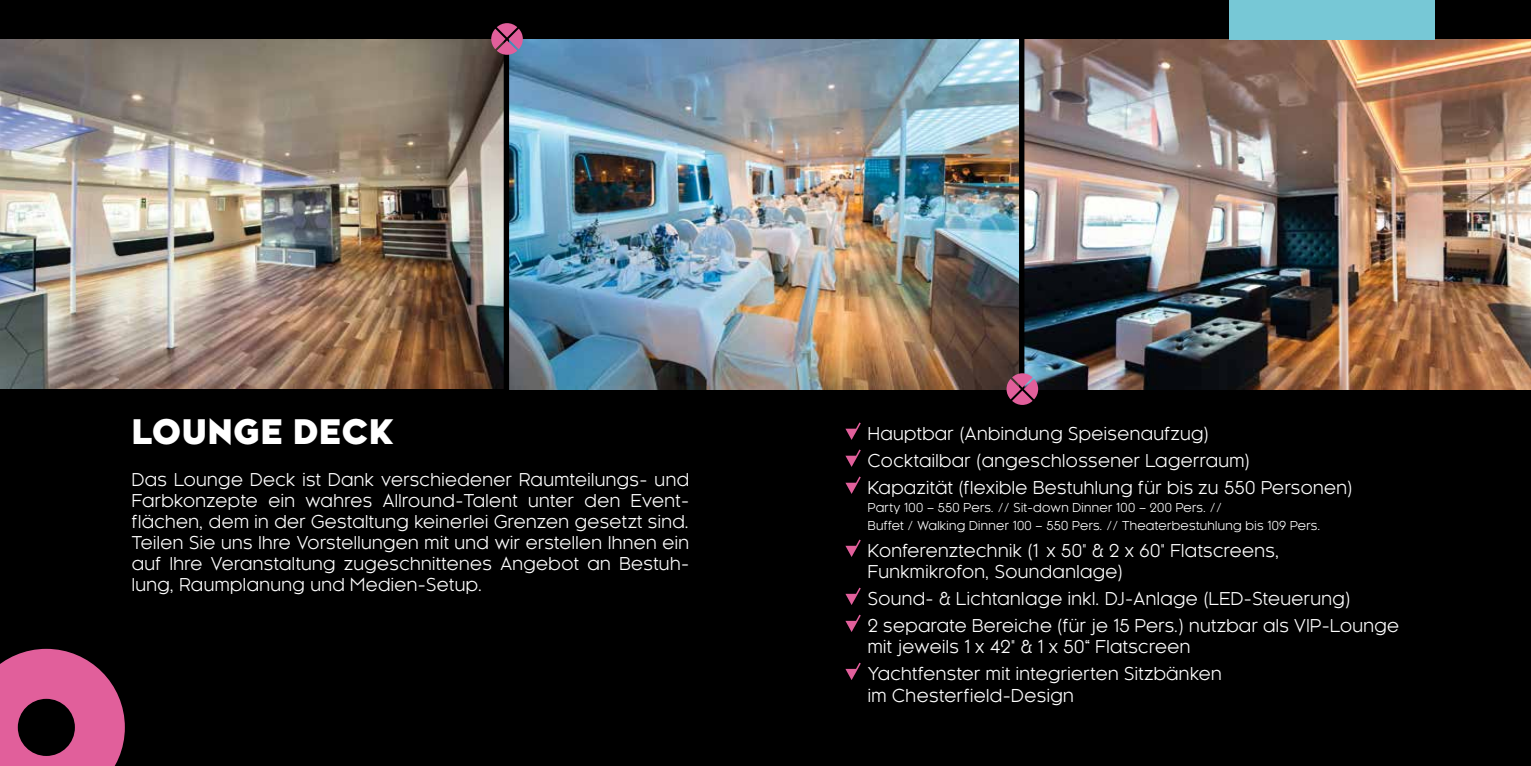
<style>
.page{position:relative;width:1531px;height:766px;background:#fff}
.page>*{position:absolute;margin:0;border:0;box-sizing:border-box;transform-origin:0 0}
.t1{font:800 33px "Kessel 105";letter-spacing:.025em;color:#fff}
.t2{font:17.4px "Kessel 105";letter-spacing:.025em;color:#fff}
.t3{font:17.25px/21px "Kessel 105";letter-spacing:.025em;color:#fff}
.t4{font:12px/18px "Kessel 105";letter-spacing:.025em;color:#fff}
</style>
<div class="page">
<div style="left:0;top:0;width:766px;height:765px;background:#000"></div>
<img style="left:0;top:40px;width:766px;height:349px">
<img style="left:766px;top:0;width:765px;height:765px">
<svg style="left:845px;top:422px;width:16px;height:18px"></svg>
<svg style="left:845px;top:449px;width:16px;height:18px"></svg>
<svg style="left:845px;top:476px;width:16px;height:18px"></svg>
<svg style="left:845px;top:539px;width:16px;height:18px"></svg>
<svg style="left:845px;top:587px;width:16px;height:18px"></svg>
<svg style="left:845px;top:614px;width:16px;height:18px"></svg>
<svg style="left:845px;top:662px;width:16px;height:18px"></svg>
<div style="left:504px;top:12px;width:5px;height:393px;background:#000"></div>
<svg style="left:491px;top:23px;width:32px;height:32px"></svg>
<div style="left:1019px;top:11px;width:5px;height:393px;background:#000"></div>
<svg style="left:1006px;top:373px;width:32px;height:32px"></svg>
<svg style="left:0;top:648px;width:125px;height:117px"></svg>
<div style="left:1229px;top:0;width:206px;height:40px;background:#77c8d6"></div>
<h1 class="t1" style="left:132px;top:413px;width:264px">LOUNGE DECK</h1>
<p class="t3" style="left:132px;top:469px;width:559px;text-align:justify">Das Lounge Deck ist Dank verschiedener Raumteilungs- und Farbkonzepte ein wahres Allround-Talent unter den Event&shy;flächen, dem in der Gestaltung keinerlei Grenzen gesetzt sind.<br>Teilen Sie uns Ihre Vorstellungen mit und wir erstellen Ihnen ein auf Ihre Veranstaltung zugeschnittenes Angebot an Bestuh&shy;lung, Raumplanung und Medien-Setup.</p>
<p class="t3" style="left:868px;top:420px;width:486px;line-height:27px">Hauptbar (Anbindung Speisenaufzug)<br>Cocktailbar (angeschlossener Lagerraum)<br>Kapazität (flexible Bestuhlung für bis zu 550 Personen)</p>
<p class="t4" style="left:868px;top:498px;width:454px">Party 100 – 550 Pers. // Sit-down Dinner 100 – 200 Pers. //<br>Buffet / Walking Dinner 100 – 550 Pers. // Theaterbestuhlung bis 109 Pers.</p>
<p class="t3" style="left:868px;top:540px;width:413px">Konferenztechnik (1 x 50" &amp; 2 x 60" Flatscreens,<br>Funkmikrofon, Soundanlage)</p>
<p class="t3" style="left:868px;top:585px;width:533px;line-height:27px">Sound- &amp; Lichtanlage inkl. DJ-Anlage (LED-Steuerung)<br>2 separate Bereiche (für je 15 Pers.) nutzbar als VIP-Lounge</p>
<p class="t3" style="left:868px;top:633px;width:355px;line-height:27px">mit jeweils 1 x 42" &amp; 1 x 50“ Flatscreen<br>Yachtfenster mit integrierten Sitzbänken</p>
<p class="t2" style="left:868px;top:685px;width:207px">im Chesterfield-Design</p>
</div>
